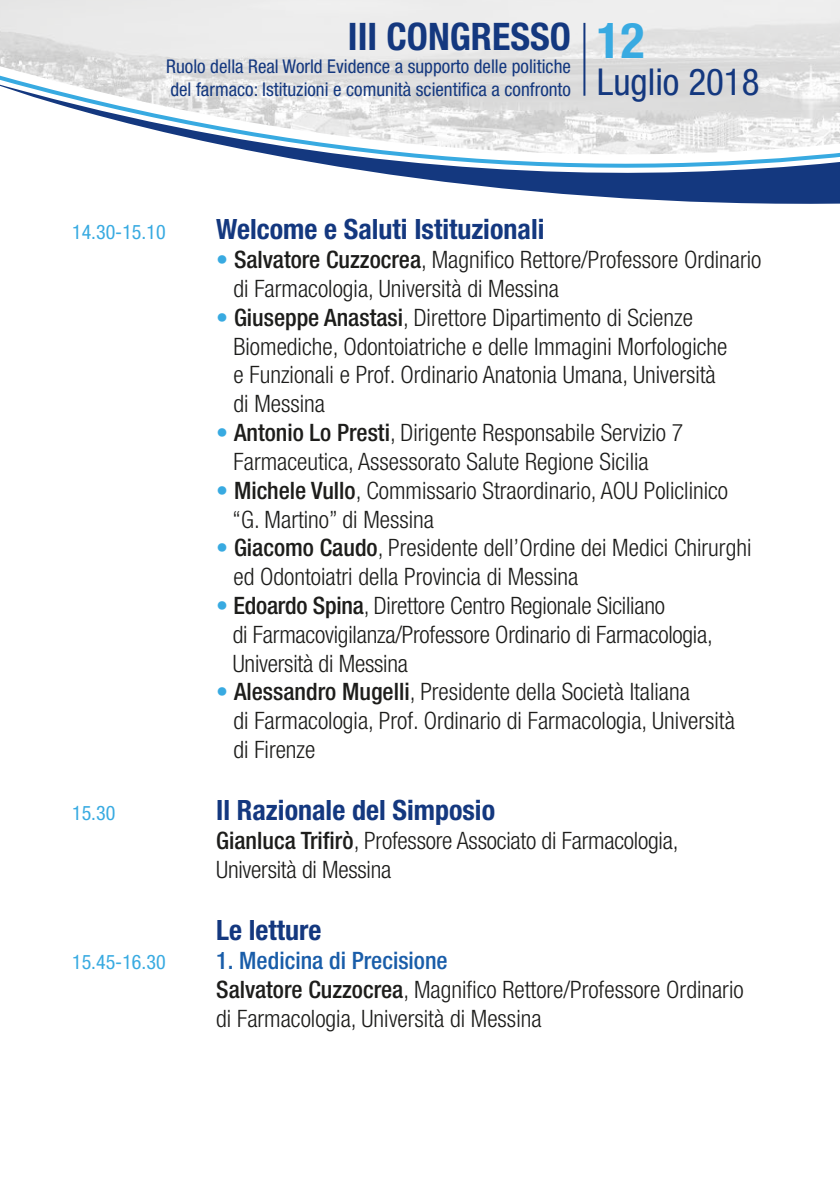
<style>
.page{position:relative;width:840px;height:1191px;background:#fff}
.page>*{position:absolute;margin:0;border:0;box-sizing:border-box;transform-origin:0 0}
.t1{font:700 condensed 49.4px "Helvetica Neue LT Std";color:#38aae1}
.t2{font:700 condensed 38px "Helvetica Neue LT Std";color:#14387f}
.t3{font:condensed 37px "Helvetica Neue LT Std";color:#14387f}
.t4{font:700 condensed 28px "Helvetica Neue LT Std";color:#14387f}
.t5{font:300 condensed 24px/28.8px "Helvetica Neue LT Std";color:#1d1d1b}
.t6{font:condensed 20px "Helvetica Neue LT Std";color:#38aae1}
.t7{font:condensed 19px/22.8px "Helvetica Neue LT Std";color:#14387f}
.s1{color:#38aae1}
.s2{font-weight:500}
.s3{font-weight:500;color:#195da9}
</style>
<div class="page">
<svg style="left:0;top:0;width:839px;height:204px"></svg>
<hr style="left:583px;top:23px;width:2px;height:73px;background:#14387f">
<h2 class="t2" style="left:348px;top:13px;width:224px">III CONGRESSO</h2>
<p class="t7" style="left:166px;top:55px;width:406px">Ruolo della Real World Evidence a supporto delle politiche del farmaco: Istituzioni e comunità scientifica a confronto</p>
<h1 class="t1" style="left:596px;top:11px;width:49px">12</h1>
<h3 class="t3" style="left:596px;top:61px;width:164px">Luglio 2018</h3>
<p class="t6" style="left:72px;top:221px;width:95px">14.30-15.10</p>
<p class="t4" style="left:216px;top:212px;width:329px">Welcome e Saluti Istituzionali</p>
<p class="t5" style="left:233px;top:245px;width:529px;text-indent:-17px"><span class="s1">•</span> <span class="s2">Salvatore Cuzzocrea</span>, Magnifico Rettore/Professore Ordinario di Farmacologia, Università di Messina</p>
<p class="t5" style="left:233px;top:303px;width:495px;text-indent:-17px"><span class="s1">•</span> <span class="s2">Giuseppe Anastasi</span>, Direttore Dipartimento di Scienze Biomediche, Odontoiatriche e delle Immagini Morfologiche e Funzionali e Prof. Ordinario Anatonia Umana, Università di Messina</p>
<p class="t5" style="left:233px;top:418px;width:451px;text-indent:-17px"><span class="s1">•</span> <span class="s2">Antonio Lo Presti</span>, Dirigente Responsabile Servizio 7<br>Farmaceutica, Assessorato Salute Regione Sicilia</p>
<p class="t5" style="left:232px;top:475px;width:496px;text-indent:-16px"><span class="s1">•</span> <span class="s2">Michele Vullo</span>, Commissario Straordinario, AOU Policlinico “G. Martino” di Messina</p>
<p class="t5" style="left:233px;top:533px;width:519px;text-indent:-17px"><span class="s1">•</span> <span class="s2">Giacomo Caudo</span>, Presidente dell’Ordine dei Medici Chirurghi ed Odontoiatri della Provincia di Messina</p>
<p class="t5" style="left:233px;top:591px;width:481px;text-indent:-17px"><span class="s1">•</span> <span class="s2">Edoardo Spina</span>, Direttore Centro Regionale Siciliano<br>di Farmacovigilanza/Professore Ordinario di Farmacologia,<br>Università di Messina</p>
<p class="t5" style="left:233px;top:677px;width:502px;text-indent:-17px"><span class="s1">•</span> <span class="s2">Alessandro Mugelli</span>, Presidente della Società Italiana<br>di Farmacologia, Prof. Ordinario di Farmacologia, Università di Firenze</p>
<p class="t6" style="left:72px;top:801px;width:45px">15.30</p>
<p class="t4" style="left:216px;top:793px;width:280px">Il Razionale del Simposio</p>
<p class="t5" style="left:216px;top:826px;width:463px"><span class="s2">Gianluca Trifirò</span>, Professore Associato di Farmacologia,<br>Università di Messina</p>
<p class="t4" style="left:216px;top:913px;width:107px">Le letture</p>
<p class="t6" style="left:72px;top:950px;width:95px">15.45-16.30</p>
<p class="t5" style="left:216px;top:946px;width:528px"><span class="s3">1. Medicina di Precisione<br></span><span class="s2">Salvatore Cuzzocrea</span>, Magnifico Rettore/Professore Ordinario di Farmacologia, Università di Messina</p>
</div>
